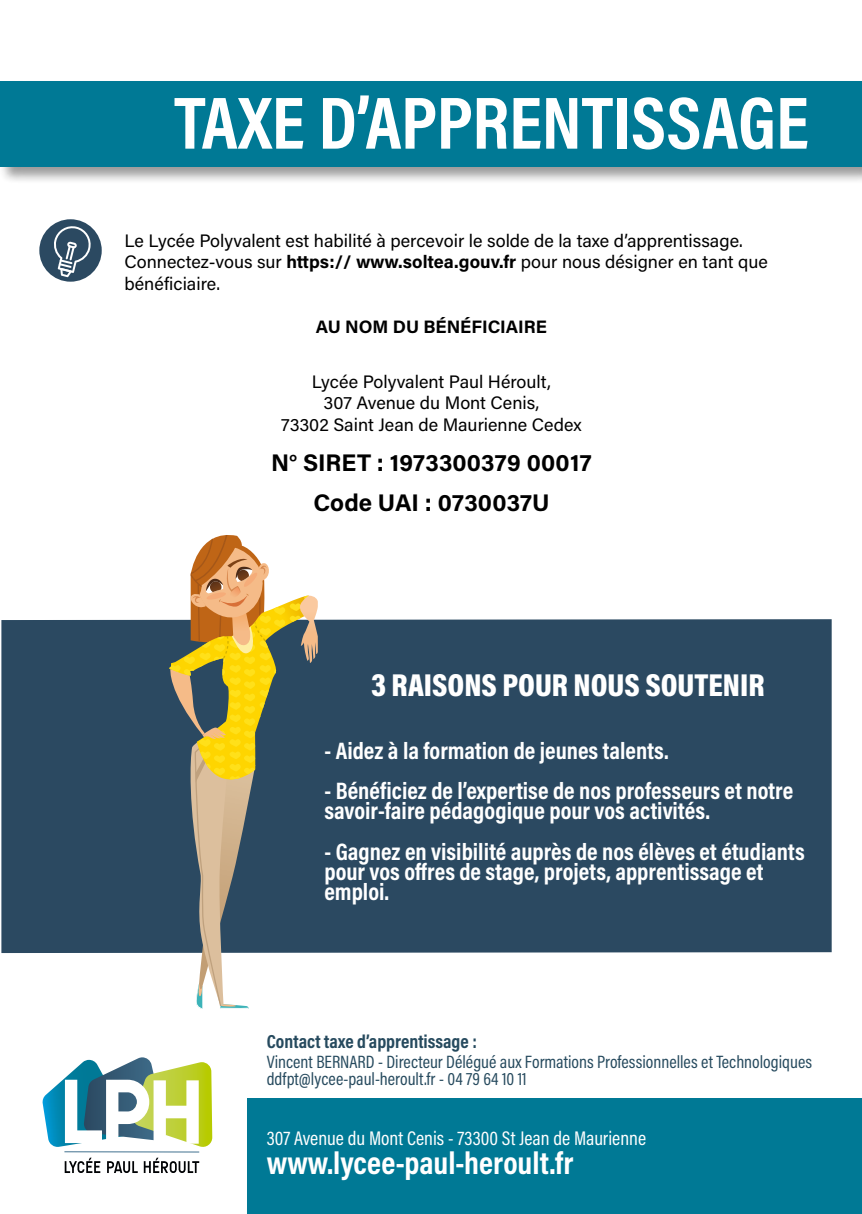
<style>
.page{position:relative;width:862px;height:1214px;background:#fff}
.page>*{position:absolute;margin:0;border:0;box-sizing:border-box;transform-origin:0 0}
.t1{font:700 74.6px "Acumin Pro Cond";color:#fff}
.t2{font:900 32px "Acumin Pro Cond";color:#fff}
.t3{font:700 31.8px "Acumin Pro Cond";color:#fff}
.t4{font:700 24px/20.2px "Acumin Pro Cond";color:#fff}
.t5{font:700 24px/40.2px "Acumin Pro";letter-spacing:.005em;color:#000;text-align:center}
.t6{font:20px "Acumin Pro Cond";color:#fff}
.t7{font:700 19px "Acumin Pro Cond";color:#264a5e}
.t8{font:18px/21.6px "Acumin Pro";color:#000}
.t9{font:18px/17.2px "Acumin Pro Cond";color:#264a5e}
.t10{font:700 18px "Acumin Pro";color:#000}
.s1{font-weight:700}
</style>
<div class="page">
<hr style="left:64px;top:1151px;width:135px;height:1px;background:#41718f">
<svg style="left:42px;top:1057px;width:170px;height:90px"></svg>
<svg style="left:65px;top:1157px;width:35px;height:15px"></svg>
<svg style="left:107px;top:1161px;width:31px;height:11px"></svg>
<svg style="left:144px;top:1157px;width:55px;height:15px"></svg>
<div style="left:0;top:80px;width:862px;height:104px;background:#000;opacity:.4"></div>
<div style="left:0;top:81px;width:862px;height:86px;background:#007995"></div>
<div style="left:247px;top:1098px;width:615px;height:115px;background:#007995"></div>
<div style="left:39px;top:219px;width:63px;height:63px;background:#2b4961;border-radius:50%"></div>
<svg style="left:53px;top:224px;width:40px;height:53px"></svg>
<div style="left:1px;top:619px;width:830px;height:333px;background:#2b4961"></div>
<svg style="left:168px;top:535px;width:150px;height:474px"></svg>
<h1 class="t1" style="left:174px;top:74px;width:636px">TAXE D’APPRENTISSAGE</h1>
<p class="t8" style="left:124px;top:229px;width:645px">Le Lycée Polyvalent est habilité à percevoir le solde de la taxe d’apprentissage.<br>Connectez-vous sur <span class="s1">https:// www.soltea.gouv.fr</span> pour nous désigner en tant que bénéficiaire.</p>
<p class="t10" style="left:316px;top:314px;width:233px">AU NOM DU BÉNÉFICIAIRE</p>
<p class="t8" style="left:281px;top:370px;width:302px;text-align:center">Lycée Polyvalent Paul Héroult,<br>307 Avenue du Mont Cenis,<br>73302 Saint Jean de Maurienne Cedex</p>
<h3 class="t5" style="left:271px;top:441px;width:322px">N° SIRET : 1973300379 00017<br>Code UAI : 0730037U</h3>
<h2 class="t2" style="left:371px;top:663px;width:395px">3 RAISONS POUR NOUS SOUTENIR</h2>
<h3 class="t4" style="left:324px;top:739px;width:346px">- Aidez à la formation de jeunes talents.</h3>
<h3 class="t4" style="left:324px;top:780px;width:470px">- Bénéficiez de l’expertise de nos professeurs et notre savoir-faire pédagogique pour vos activités.</h3>
<h3 class="t4" style="left:324px;top:840px;width:482px">- Gagnez en visibilité auprès de nos élèves et étudiants pour vos offres de stage, projets, apprentissage et emploi.</h3>
<p class="t7" style="left:267px;top:1028px;width:212px">Contact taxe d’apprentissage :</p>
<p class="t9" style="left:267px;top:1052px;width:547px">Vincent BERNARD - Directeur Délégué aux Formations Professionnelles et Technologiques ddfpt@lycee-paul-heroult.fr - 04 79 64 10 11</p>
<p class="t6" style="left:267px;top:1125px;width:381px">307 Avenue du Mont Cenis - 73300 St Jean de Maurienne</p>
<h3 class="t3" style="left:267px;top:1142px;width:308px">www.lycee-paul-heroult.fr</h3>
</div>
